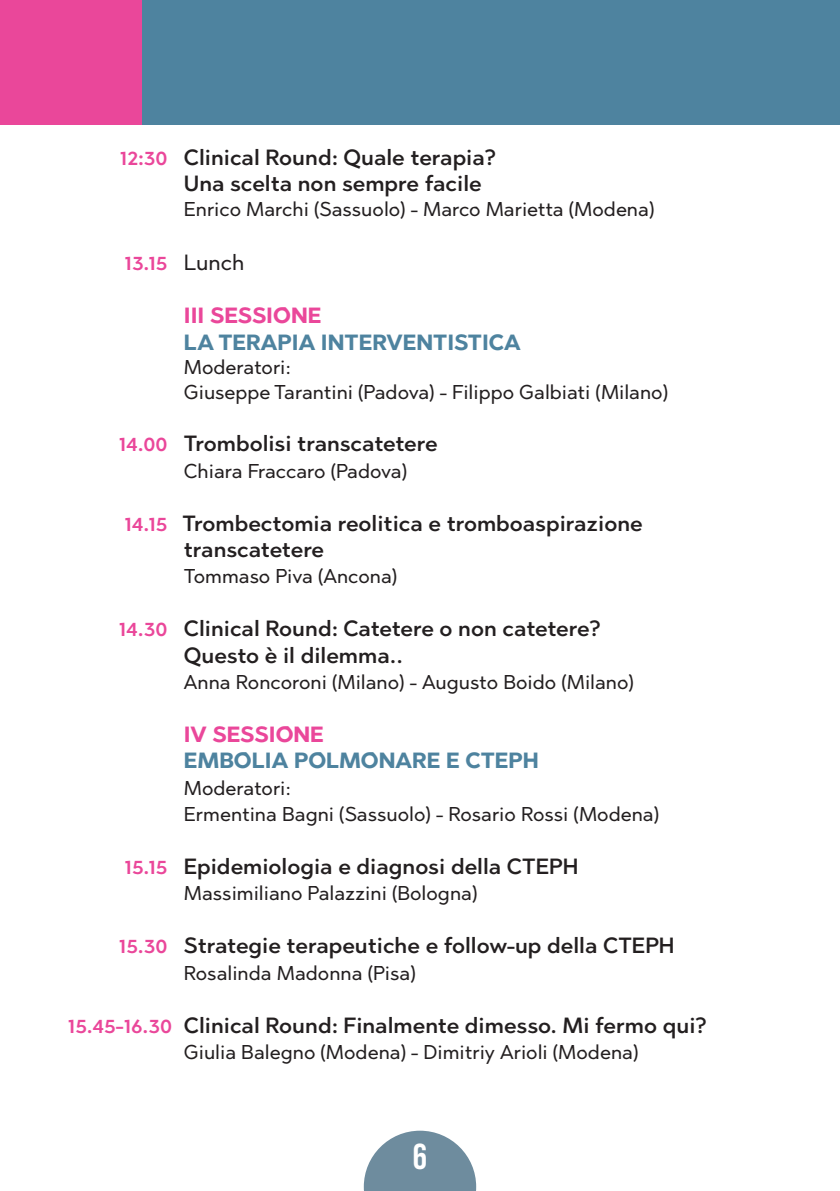
<style>
.page{position:relative;width:840px;height:1191px;background:#fff}
.page>*{position:absolute;margin:0;border:0;box-sizing:border-box;transform-origin:0 0}
.t1{font:700 36px "Bebas Neue Pro";color:#fff}
.t2{font:600 22px/26.4px "Abrade";color:#231f20}
.t3{font:700 22px "Abrade";color:#4e839f}
.t4{font:700 22px "Abrade";color:#ea479a}
.t5{font:600 22px "Abrade";color:#ea479a}
.t6{font:500 20px/24.4px "Abrade";color:#231f20}
.s1{color:#ea479a}
.s2{font-weight:500;color:#231f20}
</style>
<div class="page">
<svg style="left:363px;top:1130px;width:113px;height:61px"></svg>
<div style="left:0;top:0;width:839px;height:125px;background:#4e839f"></div>
<div style="left:0;top:0;width:142px;height:125px;background:#ea479a"></div>
<p class="t2" style="left:184px;top:143px;width:313px;text-indent:-64px"><span class="s1">12:30</span> Clinical Round: Quale terapia?<br>Una scelta non sempre facile</p>
<p class="t6" style="left:184px;top:196px;width:472px">Enrico Marchi (Sassuolo) - Marco Marietta (Modena)</p>
<p class="t5" style="left:124px;top:248px;width:121px">13.15 <span class="s2">Lunch</span></p>
<p class="t4" style="left:184px;top:301px;width:139px">III SESSIONE</p>
<p class="t3" style="left:184px;top:327px;width:338px">LA TERAPIA INTERVENTISTICA</p>
<p class="t6" style="left:184px;top:354px;width:485px">Moderatori:<br>Giuseppe Tarantini (Padova) - Filippo Galbiati (Milano)</p>
<p class="t2" style="left:119px;top:430px;width:320px"><span class="s1">14.00</span> Trombolisi transcatetere</p>
<p class="t6" style="left:184px;top:458px;width:224px">Chiara Fraccaro (Padova)</p>
<p class="t2" style="left:184px;top:509px;width:460px;text-indent:-59px"><span class="s1">14.15</span> Trombectomia reolitica e tromboaspirazione transcatetere</p>
<p class="t6" style="left:184px;top:564px;width:215px">Tommaso Piva (Ancona)</p>
<p class="t2" style="left:184px;top:615px;width:418px;text-indent:-65px"><span class="s1">14.30</span> Clinical Round: Catetere o non catetere?<br>Questo è il dilemma..</p>
<p class="t6" style="left:184px;top:669px;width:451px">Anna Roncoroni (Milano) - Augusto Boido (Milano)</p>
<p class="t4" style="left:184px;top:719px;width:141px">IV SESSIONE</p>
<p class="t3" style="left:184px;top:746px;width:356px">EMBOLIA POLMONARE E CTEPH</p>
<p class="t6" style="left:184px;top:774px;width:476px;line-height:26.4px">Moderatori:<br>Ermentina Bagni (Sassuolo) - Rosario Rossi (Modena)</p>
<p class="t2" style="left:124px;top:852px;width:455px"><span class="s1">15.15</span> Epidemiologia e diagnosi della CTEPH</p>
<p class="t6" style="left:184px;top:881px;width:295px">Massimiliano Palazzini (Bologna)</p>
<p class="t2" style="left:119px;top:932px;width:557px"><span class="s1">15.30</span> Strategie terapeutiche e follow-up della CTEPH</p>
<p class="t6" style="left:184px;top:960px;width:233px">Rosalinda Madonna (Pisa)</p>
<p class="t2" style="left:68px;top:1011px;width:640px"><span class="s1">15.45-16.30</span> Clinical Round: Finalmente dimesso. Mi fermo qui?</p>
<p class="t6" style="left:184px;top:1039px;width:456px">Giulia Balegno (Modena) - Dimitriy Arioli (Modena)</p>
<h1 class="t1" style="left:412px;top:1143px;width:16px">6</h1>
</div>
